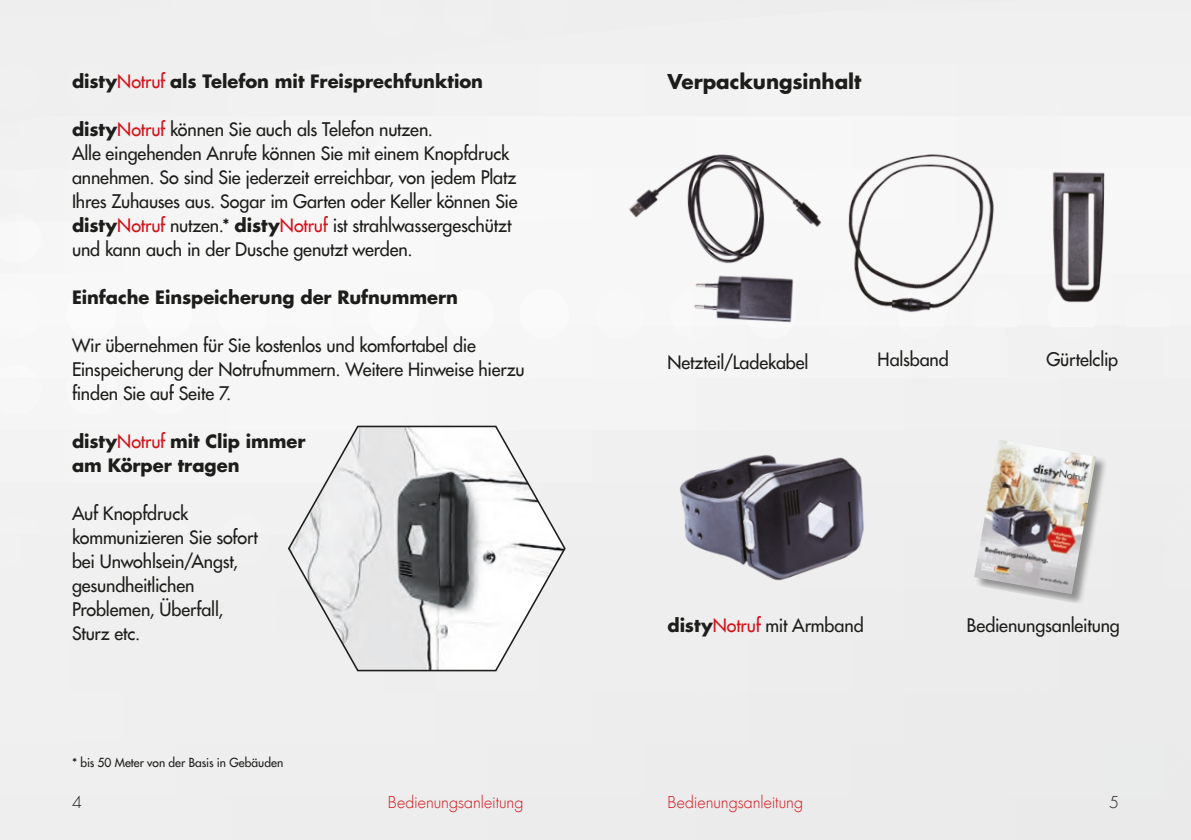
<style>
.page{position:relative;width:1191px;height:840px;background:#fff}
.page>*{position:absolute;margin:0;border:0;box-sizing:border-box;transform-origin:0 0}
.t1{font:700 20px "Futura";letter-spacing:-.005em;color:#1d1d1b}
.t2{font:18px/24px "Futura";letter-spacing:-.005em;color:#1d1d1b}
.t3{font:700 18px/24px "Futura";letter-spacing:-.005em;color:#1d1d1b}
.t4{font:300 16px "Futura";color:#d51318}
.t5{font:300 16px "Futura";color:#1d1d1b}
.t6{font:12px "Futura";letter-spacing:.005em;color:#1d1d1b}
.s1{font-weight:400;color:#d51318}
.s2{font-weight:700}
.s3{color:#d51318}
</style>
<div class="page">
<svg style="left:287px;top:424px;width:279px;height:247px"></svg>
<div style="left:974px;top:439px;width:133px;height:166px;background:#1d1d1b;opacity:.45"></div>
<img style="left:974px;top:439px;width:122px;height:155px">
<img style="left:642px;top:414px;width:260px;height:179px">
<img style="left:614px;top:131px;width:199px;height:149px">
<img style="left:676px;top:257px;width:134px;height:87px">
<img style="left:813px;top:60px;width:210px;height:291px">
<img style="left:1030px;top:139px;width:97px;height:188px">
<p class="t3" style="left:72px;top:70px;width:412px">disty<span class="s1">Notruf</span> als Telefon mit Freisprechfunktion</p>
<p class="t2" style="left:72px;top:118px;width:447px"><span class="s2">disty</span><span class="s3">Notruf</span> können Sie auch als Telefon nutzen.<br>Alle eingehenden Anrufe können Sie mit einem Knopfdruck annehmen. So sind Sie jederzeit erreichbar, von jedem Platz Ihres Zuhauses aus. Sogar im Garten oder Keller können Sie <span class="s2">disty</span><span class="s3">Notruf</span> nutzen.* <span class="s2">disty</span><span class="s3">Notruf</span> ist strahlwassergeschützt und kann auch in der Dusche genutzt werden.</p>
<p class="t3" style="left:72px;top:286px;width:387px">Einfache Einspeicherung der Rufnummern</p>
<p class="t2" style="left:72px;top:334px;width:454px">Wir übernehmen für Sie kostenlos und komfortabel die<br>Einspeicherung der Notrufnummern. Weitere Hinweise hierzu finden Sie auf Seite 7.</p>
<p class="t3" style="left:72px;top:430px;width:235px">disty<span class="s1">Notruf</span> mit Clip immer am Körper tragen</p>
<p class="t2" style="left:72px;top:502px;width:187px">Auf Knopfdruck kommunizieren Sie sofort bei Unwohlsein/Angst, gesundheitlichen<br>Problemen, Überfall,<br>Sturz etc.</p>
<p class="t6" style="left:72px;top:756px;width:213px">* bis 50 Meter von der Basis in Gebäuden</p>
<p class="t1" style="left:667px;top:71px;width:195px">Verpackungsinhalt</p>
<p class="t2" style="left:667px;top:351px;width:143px">Netzteil/Ladekabel</p>
<p class="t2" style="left:877px;top:348px;width:73px">Halsband</p>
<p class="t2" style="left:1046px;top:348px;width:73px">Gürtelclip</p>
<p class="t2" style="left:667px;top:614px;width:198px"><span class="s2">disty</span><span class="s3">Notruf</span> mit Armband</p>
<p class="t2" style="left:967px;top:614px;width:154px">Bedienungsanleitung</p>
<p class="t5" style="left:72px;top:793px;width:11px">4</p>
<p class="t4" style="left:388px;top:793px;width:137px">Bedienungsanleitung</p>
<p class="t4" style="left:667px;top:793px;width:137px">Bedienungsanleitung</p>
<p class="t5" style="left:1109px;top:793px;width:11px">5</p>
</div>
